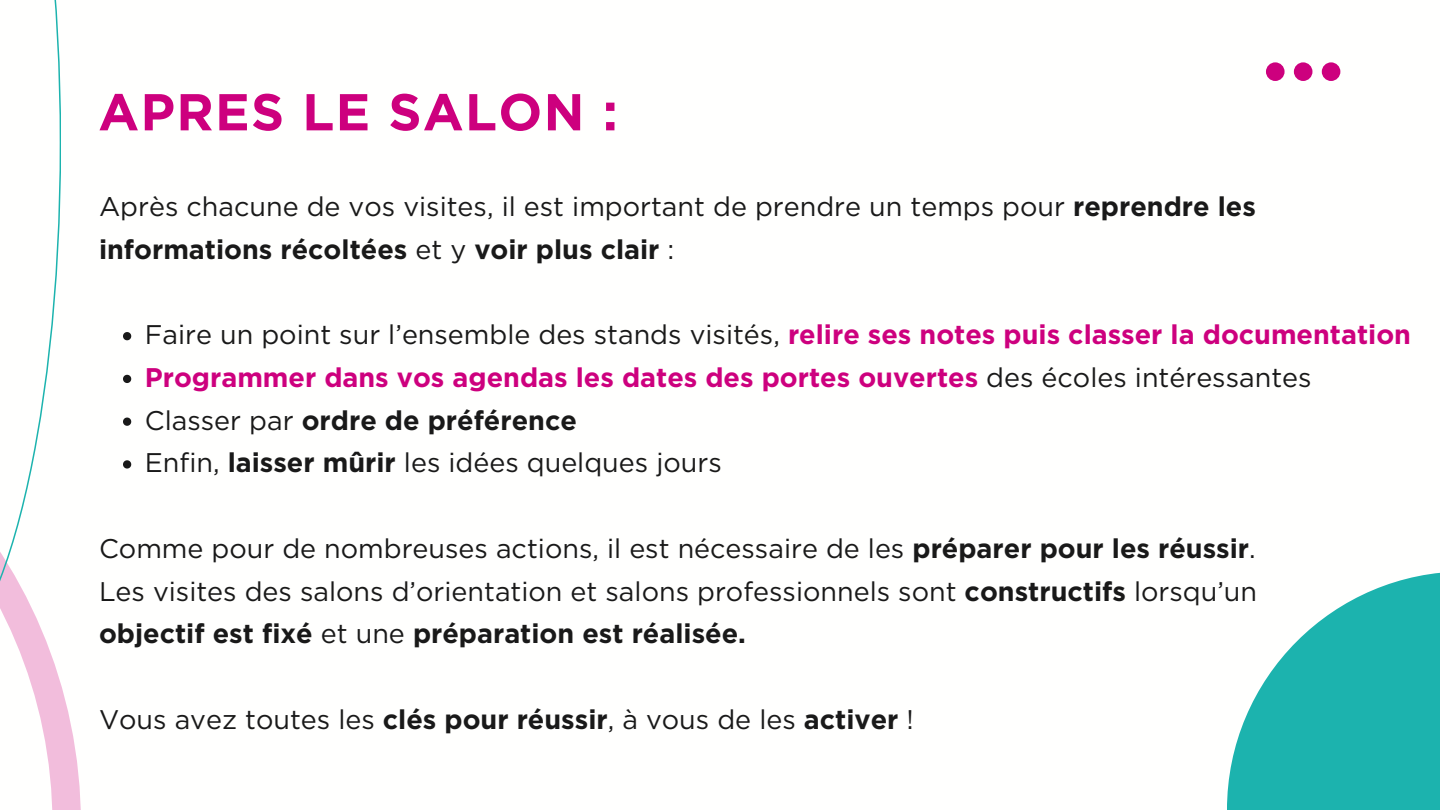
<style>
.page{position:relative;width:1440px;height:810px;background:#fff}
.page>*{position:absolute;margin:0;border:0;box-sizing:border-box;transform-origin:0 0}
.t1{font:700 51.8px "Gotham";letter-spacing:.025em;color:#cd007e}
.t2{font:26.9px/42.8px "Gotham";color:#191919}
.t3{font:700 26.9px "Gotham";color:#cd007e}
.t4{font:700 26.9px "Gotham";color:#191919}
.s1{font-weight:700}
.s2{font-weight:700;color:#cd007e}
.s3{font-weight:400;color:#191919}
.s4{font-weight:400}
</style>
<div class="page">
<svg style="left:0;top:0;width:81px;height:810px"></svg>
<svg style="left:123px;top:332px;width:8px;height:8px"></svg>
<svg style="left:123px;top:375px;width:8px;height:8px"></svg>
<svg style="left:123px;top:418px;width:8px;height:8px"></svg>
<svg style="left:123px;top:460px;width:8px;height:9px"></svg>
<svg style="left:1266px;top:62px;width:74px;height:19px"></svg>
<svg style="left:1227px;top:572px;width:213px;height:238px;fill:#1cb3ae"></svg>
<p class="t1" style="left:98px;top:81px;width:521px">APRES LE SALON :</p>
<h1 class="t2" style="left:99px;top:185px;width:1158px">Après chacune de vos visites, il est important de prendre un temps pour <span class="s1">reprendre les informations récoltées</span> et y <span class="s1">voir plus clair</span> :</h1>
<p class="t2" style="left:145px;top:313px;width:1268px">Faire un point sur l’ensemble des stands visités, <span class="s2">relire ses notes puis classer la documentation</span></p>
<p class="t3" style="left:145px;top:361px;width:1168px">Programmer dans vos agendas les dates des portes ouvertes <span class="s3">des écoles intéressantes</span></p>
<p class="t4" style="left:145px;top:404px;width:434px"><span class="s4">Classer par</span> ordre de préférence</p>
<p class="t2" style="left:145px;top:441px;width:578px">Enfin, <span class="s1">laisser mûrir</span> les idées quelques jours</p>
<p class="t2" style="left:99px;top:527px;width:1158px">Comme pour de nombreuses actions, il est nécessaire de les <span class="s1">préparer pour les réussir</span>.</p>
<p class="t2" style="left:99px;top:569px;width:1160px">Les visites des salons d’orientation et salons professionnels sont <span class="s1">constructifs</span> lorsqu’un</p>
<p class="t4" style="left:99px;top:617px;width:648px">objectif est fixé <span class="s4">et une</span> préparation est réalisée.</p>
<p class="t2" style="left:99px;top:698px;width:816px">Vous avez toutes les <span class="s1">clés pour réussir</span>, à vous de les <span class="s1">activer</span> !</p>
</div>
